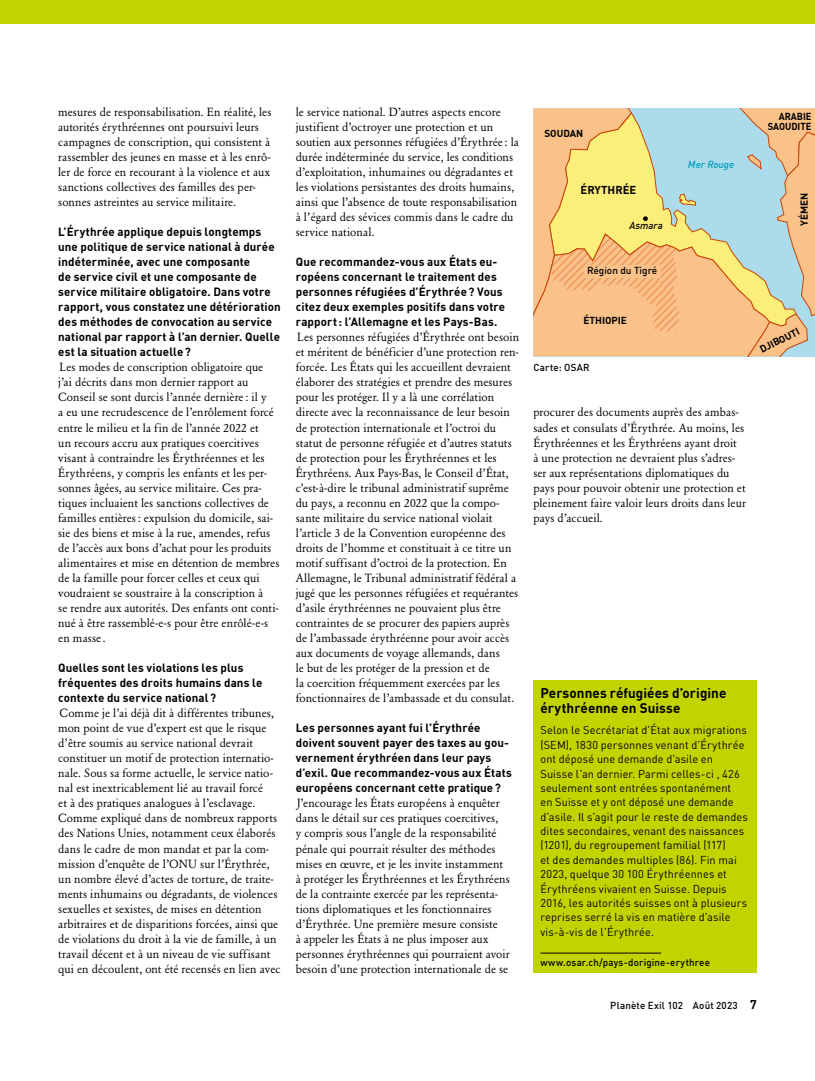
<style>
.page{position:relative;width:815px;height:1081px;background:#fff}
.page>*{position:absolute;margin:0;border:0;box-sizing:border-box;transform-origin:0 0}
.Kasten_Titel__fr{font:700 13.75px/14.4px "DIN Offc";letter-spacing:.005em;color:#000}
.Grund__fr{font:11.75px/15px "Garamond BE Pro";letter-spacing:.01em;color:#000}
.Zwischentitel__fr{font:700 11.75px/15px "DIN Offc";letter-spacing:.01em;color:#000}
.Kasten__fr{font:11.25px/14.4px "DIN Offc";letter-spacing:.01em;color:#000}
.t1{font:700 11.25px "DIN Offc";color:#000}
.Links__fr{font:500 10px "DIN Offc";letter-spacing:.02em;color:#000}
.t2{font:700 10px "DIN Offc";color:#000}
.t3{font:700 10px/10px "DIN Offc";color:#000;text-align:right;scale:.94 1}
.Links__fr-2{font:500 10px "DIN Offc";color:#000}
.Bildlegende{font:500 10px "DIN Offc";letter-spacing:.03em;color:#000}
.t4{font:italic 500 10px "DIN Offc";color:#009bba}
.t5{font:italic 500 10px "DIN Offc";color:#000}
.s1{font-weight:700;font-size:12.5px}
</style>
<div class="page">
<div style="left:533px;top:681px;width:224px;height:292px;background:#c2d400"></div>
<hr style="left:540px;top:953px;width:121px;height:1px;background:#000">
<svg style="left:533px;top:108px;width:282px;height:248px;background:#e3ce9d"></svg>
<div style="left:0;top:0;width:815px;height:23px;background:#c2d400"></div>
<p class="Grund__fr" style="left:58px;top:104px;width:215px">mesures de responsabilisation. En réalité, les autorités érythréennes ont poursuivi leurs campagnes de conscription, qui consistent à rassembler des jeunes en masse et à les enrô&shy;ler de force en recourant à la violence et aux sanctions collectives des familles des per&shy;sonnes astreintes au service militaire.</p>
<p class="Zwischentitel__fr" style="left:58px;top:224px;width:224px">L’Érythrée applique depuis longtemps une politique de service national à durée indéterminée, avec une composante<br>de service civil et une composante de service militaire obligatoire. Dans votre rapport, vous constatez une détérioration des méthodes de convocation au service national par rapport à l’an dernier. Quelle est la situation actuelle?</p>
<p class="Grund__fr" style="left:58px;top:360px;width:223px">Les modes de conscription obligatoire que<br>j’ai décrits dans mon dernier rapport au Conseil se sont durcis l’année dernière : il y<br>a eu une recrudescence de l’enrôlement forcé entre le milieu et la fin de l’année 2022 et<br>un recours accru aux pratiques coercitives visant à contraindre les Érythréennes et les Érythréens, y compris les enfants et les per&shy;sonnes âgées, au service militaire. Ces pra&shy;tiques incluaient les sanctions collectives de familles entières: expulsion du domicile, sai&shy;sie des biens et mise à la rue, amendes, refus de l’accès aux bons d’achat pour les produits alimentaires et mise en détention de membres de la famille pour forcer celles et ceux qui voudraient se soustraire à la conscription à<br>se rendre aux autorités. Des enfants ont conti&shy;nué à être rassemblé-e-s pour être enrôlé-e-s en masse .</p>
<p class="Zwischentitel__fr" style="left:58px;top:660px;width:206px">Quelles sont les violations les plus fréquentes des droits humains dans le contexte du service national?</p>
<p class="Grund__fr" style="left:58px;top:705px;width:224px">Comme je l’ai déjà dit à différentes tribunes, mon point de vue d’expert est que le risque d’être soumis au service national devrait constituer un motif de protection internatio&shy;nale. Sous sa forme actuelle, le service natio&shy;nal est inextricablement lié au travail forcé<br>et à des pratiques analogues à l’esclavage.<br>Comme expliqué dans de nombreux rapports des Nations Unies, notamment ceux élaborés dans le cadre de mon mandat et par la com&shy;mission d’enquête de l’ONU sur l’Érythrée, un nombre élevé d’actes de torture, de traite&shy;ments inhumains ou dégradants, de violences sexuelles et sexistes, de mises en détention arbitraires et de disparitions forcées, ainsi que de violations du droit à la vie de famille, à un travail décent et à un niveau de vie suffisant qui en découlent, ont été recensés en lien avec</p>
<p class="Grund__fr" style="left:296px;top:104px;width:225px">le service national. D’autres aspects encore justifient d’octroyer une protection et un soutien aux personnes réfugiées d’Érythrée : la durée indéterminée du service, les conditions d’exploitation, inhumaines ou dégradantes et les violations persistantes des droits humains, ainsi que l’absence de toute responsabilisation à l’égard des sévices commis dans le cadre du service national.</p>
<p class="Zwischentitel__fr" style="left:296px;top:254px;width:211px">Que recommandez-vous aux États eu&shy;ropéens concernant le traitement des personnes réfugiées d’Érythrée? Vous citez deux exemples positifs dans votre rapport: l’Allemagne et les Pays-Bas.</p>
<p class="Grund__fr" style="left:296px;top:330px;width:225px">Les personnes réfugiées d’Érythrée ont besoin et méritent de bénéficier d’une protection ren&shy;forcée. Les États qui les accueillent devraient élaborer des stratégies et prendre des mesures pour les protéger. Il y a là une corrélation directe avec la reconnaissance de leur besoin de protection internationale et l’octroi du statut de personne réfugiée et d’autres statuts de protection pour les Érythréennes et les Érythréens. Aux Pays-Bas, le Conseil d’État, c’est-à-dire le tribunal administratif suprême du pays, a reconnu en 2022 que la compo&shy;sante militaire du service national violait l’article 3 de la Convention européenne des droits de l’homme et constituait à ce titre un motif suffisant d’octroi de la protection. En Allemagne, le Tribunal administratif fédéral a jugé que les personnes réfugiées et requérantes d’asile érythréennes ne pouvaient plus être contraintes de se procurer des papiers auprès de l’ambassade érythréenne pour avoir accès aux documents de voyage allemands, dans<br>le but de les protéger de la pression et de<br>la coercition fréquemment exercées par les fonctionnaires de l’ambassade et du consulat.</p>
<p class="Zwischentitel__fr" style="left:296px;top:720px;width:218px">Les personnes ayant fui l’Érythrée doivent souvent payer des taxes au gou&shy;vernement érythréen dans leur pays d’exil. Que recommandez-vous aux États européens concernant cette pratique?</p>
<p class="Grund__fr" style="left:296px;top:796px;width:216px">J’encourage les États européens à enquêter dans le détail sur ces pratiques coercitives,<br>y compris sous l’angle de la responsabilité pénale qui pourrait résulter des méthodes mises en œuvre, et je les invite instamment à protéger les Érythréennes et les Érythréens de la contrainte exercée par les représenta&shy;tions diplomatiques et les fonctionnaires d’Érythrée. Une première mesure consiste<br>à appeler les États à ne plus imposer aux personnes érythréennes qui pourraient avoir besoin d’une protection internationale de se</p>
<p class="t2" style="left:544px;top:127px;width:41px">SOUDAN</p>
<p class="t1" style="left:581px;top:182px;width:57px">ÉRYTHRÉE</p>
<p class="t5" style="left:630px;top:219px;width:35px">Asmara</p>
<p class="Links__fr-2" style="left:587px;top:264px;width:72px">Région du Tigré</p>
<p class="t4" style="left:688px;top:158px;width:48px">Mer Rouge</p>
<p class="t3" style="left:768px;top:111px;width:48px">ARABIE<br>SAOUDITE</p>
<p class="t2" style="left:798px;top:226px;width:35px;rotate:-90deg">YÉMEN</p>
<p class="t2" style="left:583px;top:314px;width:45px">ÉTHIOPIE</p>
<p class="Bildlegende" style="left:533px;top:361px;width:58px">Carte: OSAR</p>
<p class="t2" style="left:758px;top:343px;width:44px;rotate:-26deg">DJIBOUTI</p>
<p class="Grund__fr" style="left:533px;top:405px;width:214px">procurer des documents auprès des ambas&shy;sades et consulats d’Érythrée. Au moins, les Érythréennes et les Érythréens ayant droit<br>à une protection ne devraient plus s’adres&shy;ser aux représentations diplomatiques du pays pour pouvoir obtenir une protection et pleinement faire valoir leurs droits dans leur pays d’accueil.</p>
<p class="Kasten_Titel__fr" style="left:540px;top:686px;width:187px">Personnes réfugiées d’origine érythréenne en Suisse</p>
<p class="Kasten__fr" style="left:540px;top:723px;width:209px">Selon le Secrétariat d’État aux migrations (SEM), 1830 personnes venant d’Érythrée ont déposé une demande d’asile en Suisse l’an dernier. Parmi celles-ci , 426 seulement sont entrées spontanément<br>en Suisse et y ont déposé une demande d’asile. Il s’agit pour le reste de demandes dites secondaires, venant des naissances (1201), du regroupement familial (117)<br>et des demandes multiples (86). Fin mai 2023, quelque 30 100 Érythréennes et Érythréens vivaient en Suisse. Depuis 2016, les autorités suisses ont à plusieurs reprises serré la vis en matière d’asile vis-à-vis de l’Érythrée.</p>
<p class="Links__fr" style="left:540px;top:956px;width:171px">www.osar.ch/pays-dorigine-erythree</p>
<p class="Links__fr" style="left:610px;top:999px;width:148px">Planète Exil 102 Août 2023 <span class="s1">7</span></p>
</div>
